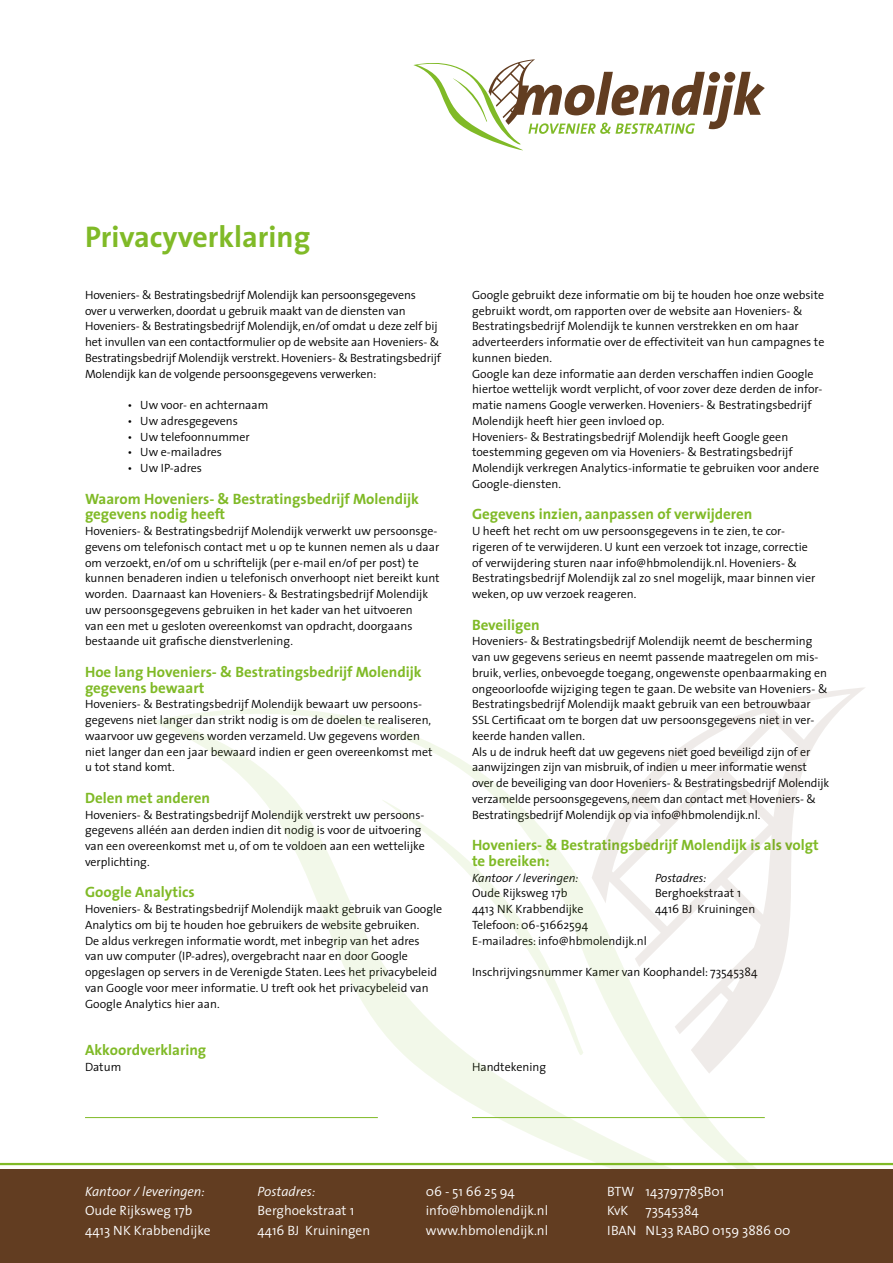
<style>
.page{position:relative;width:893px;height:1263px;background:#fff}
.page>*{position:absolute;margin:0;border:0;box-sizing:border-box;transform-origin:0 0}
.t1{font:700 30px "The Sans";color:#80ba27}
.t2{font:700 15px/15.8px "The Sans";color:#80ba27}
.t3{font:300 13.5px "The Sans";color:#fff}
.t4{font:italic 300 13.5px "The Sans";color:#fff}
.t5{font:300 12px/15.8px "The Sans";color:#000}
.t6{font:italic 300 12px "The Sans";color:#000}
</style>
<div class="page">
<hr style="left:85px;top:1117px;width:293px;height:1px;background:#80ba27">
<svg style="left:149px;top:708px;width:672px;height:461px"></svg>
<svg style="left:378px;top:797px;width:205px;height:262px"></svg>
<svg style="left:592px;top:687px;width:273px;height:386px"></svg>
<hr style="left:0;top:1163px;width:893px;height:2px;background:#80ba27">
<div style="left:0;top:1169px;width:893px;height:94px;background:#623d21"></div>
<svg style="left:413px;top:59px;width:352px;height:91px"></svg>
<h1 class="t1" style="left:85px;top:212px;width:227px">Privacyverklaring</h1>
<p class="t5" style="left:85px;top:287px;width:358px">Hoveniers- &amp; Bestratingsbedrijf Molendijk kan persoonsgegevens<br>over u verwerken, doordat u gebruik maakt van de diensten van Hoveniers- &amp; Bestratingsbedrijf Molendijk, en/of omdat u deze zelf bij het invullen van een contactformulier op de website aan Hoveniers- &amp; Bestratingsbedrijf Molendijk verstrekt. Hoveniers- &amp; Bestratingsbedrijf Molendijk kan de volgende persoonsgegevens verwerken:</p>
<p class="t5" style="left:128px;top:397px;width:142px">• Uw voor- en achternaam</p>
<p class="t5" style="left:128px;top:413px;width:112px">• Uw adresgegevens</p>
<p class="t5" style="left:128px;top:428px;width:124px">• Uw telefoonnummer</p>
<p class="t5" style="left:128px;top:444px;width:96px">• Uw e-mailadres</p>
<p class="t5" style="left:128px;top:460px;width:76px">• Uw IP-adres</p>
<p class="t2" style="left:85px;top:490px;width:336px">Waarom Hoveniers- &amp; Bestratingsbedrijf Molendijk gegevens nodig heeft</p>
<p class="t5" style="left:85px;top:523px;width:356px">Hoveniers- &amp; Bestratingsbedrijf Molendijk verwerkt uw persoonsge&shy;gevens om telefonisch contact met u op te kunnen nemen als u daar om verzoekt, en/of om u schriftelijk (per e-mail en/of per post) te kunnen benaderen indien u telefonisch onverhoopt niet bereikt kunt worden. Daarnaast kan Hoveniers- &amp; Bestratingsbedrijf Molendijk uw persoonsgegevens gebruiken in het kader van het uitvoeren<br>van een met u gesloten overeenkomst van opdracht, doorgaans bestaande uit grafische dienstverlening.</p>
<p class="t2" style="left:85px;top:663px;width:338px">Hoe lang Hoveniers- &amp; Bestratingsbedrijf Molendijk gegevens bewaart</p>
<p class="t5" style="left:85px;top:696px;width:349px">Hoveniers- &amp; Bestratingsbedrijf Molendijk bewaart uw persoons&shy;gegevens niet langer dan strikt nodig is om de doelen te realiseren, waarvoor uw gegevens worden verzameld. Uw gegevens worden niet langer dan een jaar bewaard indien er geen overeenkomst met u tot stand komt.</p>
<p class="t2" style="left:85px;top:789px;width:127px">Delen met anderen</p>
<p class="t5" style="left:85px;top:806px;width:341px">Hoveniers- &amp; Bestratingsbedrijf Molendijk verstrekt uw persoons&shy;gegevens alléén aan derden indien dit nodig is voor de uitvoering van een overeenkomst met u, of om te voldoen aan een wettelijke verplichting.</p>
<p class="t2" style="left:85px;top:884px;width:111px">Google Analytics</p>
<p class="t5" style="left:85px;top:901px;width:359px">Hoveniers- &amp; Bestratingsbedrijf Molendijk maakt gebruik van Google Analytics om bij te houden hoe gebruikers de website gebruiken.<br>De aldus verkregen informatie wordt, met inbegrip van het adres<br>van uw computer (IP-adres), overgebracht naar en door Google opgeslagen op servers in de Verenigde Staten. Lees het privacybeleid van Google voor meer informatie. U treft ook het privacybeleid van Google Analytics hier aan.</p>
<p class="t5" style="left:472px;top:287px;width:354px">Google gebruikt deze informatie om bij te houden hoe onze website gebruikt wordt, om rapporten over de website aan Hoveniers- &amp; Bestratingsbedrijf Molendijk te kunnen verstrekken en om haar adverteerders informatie over de effectiviteit van hun campagnes te kunnen bieden.<br>Google kan deze informatie aan derden verschaffen indien Google hiertoe wettelijk wordt verplicht, of voor zover deze derden de infor&shy;matie namens Google verwerken. Hoveniers- &amp; Bestratingsbedrijf Molendijk heeft hier geen invloed op.<br>Hoveniers- &amp; Bestratingsbedrijf Molendijk heeft Google geen toestemming gegeven om via Hoveniers- &amp; Bestratingsbedrijf Molendijk verkregen Analytics-informatie te gebruiken voor andere Google-diensten.</p>
<p class="t2" style="left:472px;top:506px;width:282px">Gegevens inzien, aanpassen of verwijderen</p>
<p class="t5" style="left:472px;top:523px;width:345px">U heeft het recht om uw persoonsgegevens in te zien, te cor&shy;rigeren of te verwijderen. U kunt een verzoek tot inzage, correctie of verwijdering sturen naar info@hbmolendijk.nl. Hoveniers- &amp; Bestratingsbedrijf Molendijk zal zo snel mogelijk, maar binnen vier weken, op uw verzoek reageren.</p>
<p class="t2" style="left:472px;top:616px;width:69px">Beveiligen</p>
<p class="t5" style="left:472px;top:633px;width:359px">Hoveniers- &amp; Bestratingsbedrijf Molendijk neemt de bescherming van uw gegevens serieus en neemt passende maatregelen om mis&shy;bruik, verlies, onbevoegde toegang, ongewenste openbaarmaking en ongeoorloofde wijziging tegen te gaan. De website van Hoveniers- &amp; Bestratingsbedrijf Molendijk maakt gebruik van een betrouwbaar SSL Certificaat om te borgen dat uw persoonsgegevens niet in ver&shy;keerde handen vallen.<br>Als u de indruk heeft dat uw gegevens niet goed beveiligd zijn of er aanwijzingen zijn van misbruik, of indien u meer informatie wenst over de beveiliging van door Hoveniers- &amp; Bestratingsbedrijf Molendijk verzamelde persoonsgegevens, neem dan contact met Hoveniers- &amp; Bestratingsbedrijf Molendijk op via info@hbmolendijk.nl.</p>
<p class="t2" style="left:472px;top:837px;width:348px">Hoveniers- &amp; Bestratingsbedrijf Molendijk is als volgt te bereiken:</p>
<p class="t6" style="left:472px;top:868px;width:108px">Kantoor / leveringen:</p>
<p class="t5" style="left:472px;top:885px;width:113px">Oude Rijksweg 17b<br>4413 NK Krabbendijke</p>
<p class="t6" style="left:655px;top:868px;width:53px">Postadres:</p>
<p class="t5" style="left:655px;top:885px;width:102px">Berghoekstraat 1<br>4416 BJ Kruiningen</p>
<p class="t5" style="left:472px;top:917px;width:176px">Telefoon: 06-51662594<br>E-mailadres: info@hbmolendijk.nl</p>
<p class="t5" style="left:472px;top:964px;width:287px">Inschrijvingsnummer Kamer van Koophandel: 73545384</p>
<p class="t2" style="left:85px;top:1041px;width:123px">Akkoordverklaring</p>
<p class="t5" style="left:85px;top:1058px;width:38px">Datum</p>
<p class="t5" style="left:472px;top:1058px;width:76px">Handtekening</p>
<p class="t4" style="left:85px;top:1180px;width:121px">Kantoor / leveringen:</p>
<p class="t3" style="left:85px;top:1199px;width:109px">Oude Rijksweg 17b</p>
<p class="t3" style="left:85px;top:1219px;width:127px">4413 NK Krabbendijke</p>
<p class="t4" style="left:258px;top:1180px;width:59px">Postadres:</p>
<p class="t3" style="left:258px;top:1199px;width:98px">Berghoekstraat 1</p>
<p class="t3" style="left:258px;top:1219px;width:114px">4416 BJ Kruiningen</p>
<p class="t3" style="left:426px;top:1180px;width:91px">06 - 51662594</p>
<p class="t3" style="left:426px;top:1199px;width:124px">info@hbmolendijk.nl</p>
<p class="t3" style="left:426px;top:1219px;width:124px">www.hbmolendijk.nl</p>
<p class="t3" style="left:607px;top:1180px;width:118px">BTW 143797785B01</p>
<p class="t3" style="left:607px;top:1199px;width:23px">KvK</p>
<p class="t3" style="left:645px;top:1199px;width:55px">73545384</p>
<p class="t3" style="left:607px;top:1219px;width:185px">IBAN NL33 RABO 0159 3886 00</p>
</div>
